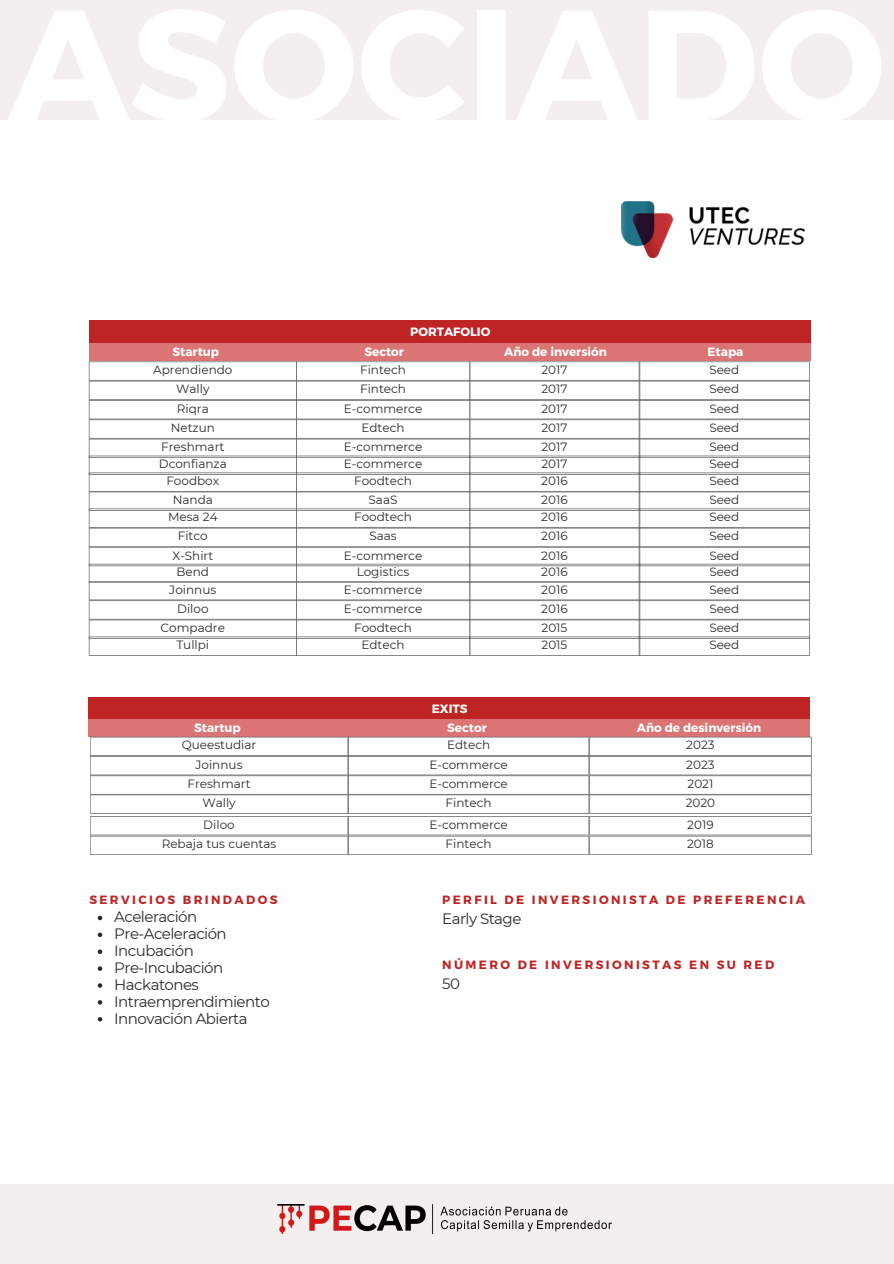
<style>
.page{position:relative;width:894px;height:1264px;background:#fff}
.page>*{position:absolute;margin:0;border:0;box-sizing:border-box;transform-origin:0 0}
.t1{font:15px "Montserrat";letter-spacing:-.035em;color:#2b2b2b}
.t2{font:12px "Montserrat";color:#2b2b2b}
.t3{font:700 12px "Montserrat";letter-spacing:.2em;color:#bf2424}
.t4{font:700 12px "Montserrat";color:#fff}
</style>
<div class="page">
<img style="left:621px;top:202px;width:183px;height:55px">
<div style="left:89px;top:697px;width:720px;height:22px;background:#bf2424"></div>
<div style="left:89px;top:719px;width:720px;height:18px;background:#db7474"></div>
<svg style="left:90px;top:736px;width:721px;height:119px"></svg>
<svg style="left:98px;top:915px;width:4px;height:5px"></svg>
<svg style="left:98px;top:932px;width:4px;height:5px"></svg>
<svg style="left:98px;top:949px;width:4px;height:5px"></svg>
<svg style="left:98px;top:966px;width:4px;height:4px"></svg>
<svg style="left:98px;top:983px;width:4px;height:4px"></svg>
<svg style="left:98px;top:1000px;width:4px;height:4px"></svg>
<svg style="left:98px;top:1017px;width:4px;height:4px"></svg>
<div style="left:0;top:0;width:893px;height:119px;background:#f4efef"></div>
<div style="left:0;top:1184px;width:893px;height:79px;background:#f4efef"></div>
<img style="left:277px;top:1204px;width:334px;height:28px">
<svg style="left:89px;top:361px;width:720px;height:295px"></svg>
<div style="left:89px;top:321px;width:721px;height:22px;background:#bf2424"></div>
<div style="left:89px;top:343px;width:721px;height:17px;background:#db7474"></div>
<h3 class="t4" style="left:410px;top:324px;width:82px">PORTAFOLIO</h3>
<h2 class="t4" style="left:172px;top:343px;width:48px">Startup</h2>
<h3 class="t4" style="left:364px;top:343px;width:41px">Sector</h3>
<p class="t4" style="left:504px;top:343px;width:104px">Año de inversión</p>
<p class="t4" style="left:707px;top:343px;width:37px">Etapa</p>
<p class="t2" style="left:153px;top:362px;width:81px">Aprendiendo</p>
<p class="t2" style="left:360px;top:362px;width:47px">Fintech</p>
<p class="t2" style="left:541px;top:362px;width:28px">2017</p>
<p class="t2" style="left:709px;top:362px;width:32px">Seed</p>
<p class="t2" style="left:176px;top:382px;width:35px">Wally</p>
<p class="t2" style="left:360px;top:382px;width:47px">Fintech</p>
<p class="t2" style="left:541px;top:382px;width:28px">2017</p>
<p class="t2" style="left:709px;top:382px;width:32px">Seed</p>
<p class="t2" style="left:177px;top:401px;width:33px">Riqra</p>
<p class="t2" style="left:344px;top:401px;width:80px">E-commerce</p>
<p class="t2" style="left:541px;top:401px;width:28px">2017</p>
<p class="t2" style="left:709px;top:401px;width:32px">Seed</p>
<p class="t2" style="left:171px;top:420px;width:46px">Netzun</p>
<p class="t2" style="left:361px;top:420px;width:45px">Edtech</p>
<p class="t2" style="left:541px;top:420px;width:28px">2017</p>
<p class="t2" style="left:709px;top:420px;width:32px">Seed</p>
<p class="t2" style="left:161px;top:440px;width:65px">Freshmart</p>
<p class="t2" style="left:344px;top:440px;width:80px">E-commerce</p>
<p class="t2" style="left:541px;top:440px;width:28px">2017</p>
<p class="t2" style="left:709px;top:440px;width:32px">Seed</p>
<p class="t2" style="left:159px;top:456px;width:70px">Dconfianza</p>
<p class="t2" style="left:344px;top:456px;width:80px">E-commerce</p>
<p class="t2" style="left:541px;top:456px;width:28px">2017</p>
<h3 class="t2" style="left:709px;top:456px;width:32px">Seed</h3>
<p class="t2" style="left:166px;top:473px;width:54px">Foodbox</p>
<p class="t2" style="left:354px;top:473px;width:59px">Foodtech</p>
<p class="t2" style="left:541px;top:473px;width:28px">2016</p>
<p class="t2" style="left:709px;top:473px;width:32px">Seed</p>
<p class="t2" style="left:173px;top:492px;width:42px">Nanda</p>
<p class="t2" style="left:368px;top:492px;width:30px">SaaS</p>
<p class="t2" style="left:541px;top:492px;width:28px">2016</p>
<p class="t2" style="left:709px;top:492px;width:32px">Seed</p>
<p class="t2" style="left:168px;top:509px;width:51px">Mesa 24</p>
<p class="t2" style="left:354px;top:509px;width:59px">Foodtech</p>
<p class="t2" style="left:541px;top:509px;width:28px">2016</p>
<p class="t2" style="left:709px;top:509px;width:32px">Seed</p>
<p class="t2" style="left:178px;top:529px;width:31px">Fitco</p>
<p class="t2" style="left:369px;top:529px;width:29px">Saas</p>
<p class="t2" style="left:541px;top:529px;width:28px">2016</p>
<p class="t2" style="left:709px;top:529px;width:32px">Seed</p>
<p class="t2" style="left:172px;top:548px;width:42px">X-Shirt</p>
<p class="t2" style="left:344px;top:548px;width:80px">E-commerce</p>
<p class="t2" style="left:541px;top:548px;width:28px">2016</p>
<p class="t2" style="left:709px;top:548px;width:32px">Seed</p>
<p class="t2" style="left:176px;top:565px;width:34px">Bend</p>
<p class="t2" style="left:356px;top:565px;width:54px">Logistics</p>
<h3 class="t2" style="left:541px;top:565px;width:28px">2016</h3>
<p class="t2" style="left:709px;top:565px;width:32px">Seed</p>
<p class="t2" style="left:169px;top:582px;width:48px">Joinnus</p>
<p class="t2" style="left:344px;top:582px;width:80px">E-commerce</p>
<p class="t2" style="left:541px;top:582px;width:28px">2016</p>
<p class="t2" style="left:709px;top:582px;width:32px">Seed</p>
<p class="t2" style="left:177px;top:601px;width:33px">Diloo</p>
<p class="t2" style="left:344px;top:601px;width:80px">E-commerce</p>
<p class="t2" style="left:541px;top:601px;width:28px">2016</p>
<p class="t2" style="left:709px;top:601px;width:32px">Seed</p>
<p class="t2" style="left:161px;top:620px;width:66px">Compadre</p>
<p class="t2" style="left:176px;top:637px;width:34px">Tullpi</p>
<p class="t2" style="left:354px;top:620px;width:59px">Foodtech</p>
<p class="t2" style="left:361px;top:637px;width:45px">Edtech</p>
<p class="t2" style="left:541px;top:620px;width:27px">2015</p>
<p class="t2" style="left:541px;top:637px;width:27px">2015</p>
<p class="t2" style="left:709px;top:620px;width:32px">Seed</p>
<p class="t2" style="left:709px;top:637px;width:32px">Seed</p>
<p class="t4" style="left:431px;top:700px;width:37px">EXITS</p>
<h3 class="t4" style="left:194px;top:720px;width:48px">Startup</h3>
<p class="t4" style="left:447px;top:720px;width:41px">Sector</p>
<p class="t4" style="left:636px;top:720px;width:126px">Año de desinversión</p>
<p class="t2" style="left:182px;top:737px;width:76px">Queestudiar</p>
<p class="t2" style="left:447px;top:737px;width:45px">Edtech</p>
<p class="t2" style="left:686px;top:737px;width:30px">2023</p>
<p class="t2" style="left:195px;top:757px;width:48px">Joinnus</p>
<p class="t2" style="left:429px;top:757px;width:80px">E-commerce</p>
<p class="t2" style="left:686px;top:757px;width:30px">2023</p>
<p class="t2" style="left:187px;top:776px;width:65px">Freshmart</p>
<p class="t2" style="left:429px;top:776px;width:80px">E-commerce</p>
<p class="t2" style="left:687px;top:776px;width:27px">2021</p>
<p class="t2" style="left:202px;top:795px;width:35px">Wally</p>
<p class="t2" style="left:203px;top:817px;width:33px">Diloo</p>
<p class="t2" style="left:162px;top:836px;width:116px">Rebaja tus cuentas</p>
<p class="t2" style="left:445px;top:795px;width:47px">Fintech</p>
<p class="t2" style="left:429px;top:817px;width:80px">E-commerce</p>
<p class="t2" style="left:445px;top:836px;width:47px">Fintech</p>
<p class="t2" style="left:685px;top:795px;width:31px">2020</p>
<p class="t2" style="left:687px;top:817px;width:28px">2019</p>
<p class="t2" style="left:687px;top:836px;width:28px">2018</p>
<p class="t3" style="left:89px;top:891px;width:190px">SERVICIOS BRINDADOS</p>
<p class="t3" style="left:442px;top:891px;width:364px">PERFIL DE INVERSIONISTA DE PREFERENCIA</p>
<p class="t1" style="left:114px;top:908px;width:84px">Aceleración</p>
<p class="t1" style="left:114px;top:924px;width:114px">Pre-Aceleración</p>
<p class="t1" style="left:114px;top:941px;width:81px">Incubación</p>
<p class="t1" style="left:114px;top:958px;width:110px">Pre-Incubación</p>
<p class="t1" style="left:114px;top:975px;width:86px">Hackatones</p>
<p class="t1" style="left:114px;top:992px;width:157px">Intraemprendimiento</p>
<p class="t1" style="left:114px;top:1009px;width:135px">Innovación Abierta</p>
<p class="t1" style="left:442px;top:909px;width:81px">Early Stage</p>
<p class="t3" style="left:442px;top:956px;width:333px">NÚMERO DE INVERSIONISTAS EN SU RED</p>
<p class="t1" style="left:442px;top:974px;width:19px">50</p>
</div>
